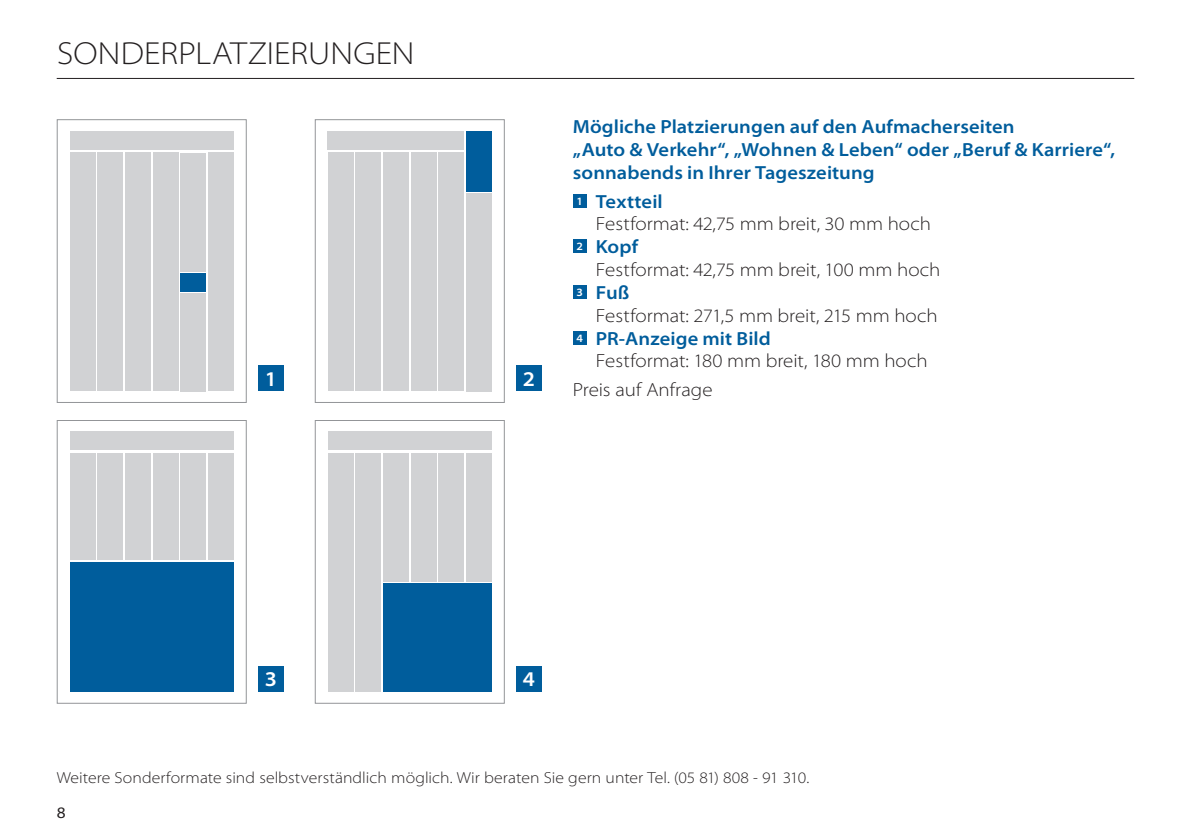
<style>
.page{position:relative;width:1191px;height:840px;background:#fff}
.page>*{position:absolute;margin:0;border:0;box-sizing:border-box;transform-origin:0 0}
.t1{font:300 semi-expanded 32px "Myriad Pro";letter-spacing:.005em;color:#231f20}
.t2{font:600 semi-expanded 21px "Myriad Pro";color:#fff}
.t3{font:600 semi-expanded 19px/22.8px "Myriad Pro";letter-spacing:.005em;color:#005d9c}
.t4{font:300 semi-expanded 19px "Myriad Pro";letter-spacing:-.005em;color:#231f20}
.t5{font:300 semi-expanded 16px "Myriad Pro";letter-spacing:.005em;color:#231f20}
.t6{font:semi-expanded 16px "Myriad Pro";color:#231f20}
</style>
<div class="page">
<hr style="left:57px;top:78px;width:1077px;height:1px;background:#231f20">
<div style="left:573px;top:194px;width:13px;height:13px;background:#005d9c"></div>
<div style="left:573px;top:239px;width:13px;height:14px;background:#005d9c"></div>
<div style="left:573px;top:285px;width:13px;height:14px;background:#005d9c"></div>
<div style="left:573px;top:331px;width:13px;height:13px;background:#005d9c"></div>
<div style="left:57px;top:119px;width:190px;height:284px;border:1px solid #939598"></div>
<div style="left:180px;top:153px;width:26px;height:118px;background:#d1d2d4"></div>
<div style="left:180px;top:293px;width:26px;height:98px;background:#d1d2d4"></div>
<div style="left:208px;top:153px;width:26px;height:238px;background:#d1d2d4"></div>
<div style="left:70px;top:153px;width:26px;height:238px;background:#d1d2d4"></div>
<div style="left:125px;top:153px;width:26px;height:238px;background:#d1d2d4"></div>
<div style="left:97px;top:153px;width:26px;height:238px;background:#d1d2d4"></div>
<div style="left:153px;top:153px;width:25px;height:238px;background:#d1d2d4"></div>
<div style="left:70px;top:131px;width:164px;height:18px;background:#d1d2d4"></div>
<div style="left:180px;top:273px;width:26px;height:18px;background:#005d9c"></div>
<div style="left:258px;top:365px;width:26px;height:26px;background:#005d9c"></div>
<div style="left:57px;top:420px;width:190px;height:283px;border:1px solid #939598"></div>
<div style="left:180px;top:453px;width:26px;height:107px;background:#d1d2d4"></div>
<div style="left:208px;top:453px;width:26px;height:107px;background:#d1d2d4"></div>
<div style="left:70px;top:453px;width:26px;height:107px;background:#d1d2d4"></div>
<div style="left:125px;top:453px;width:26px;height:107px;background:#d1d2d4"></div>
<div style="left:97px;top:453px;width:26px;height:107px;background:#d1d2d4"></div>
<div style="left:153px;top:453px;width:25px;height:107px;background:#d1d2d4"></div>
<div style="left:70px;top:431px;width:164px;height:18px;background:#d1d2d4"></div>
<div style="left:70px;top:562px;width:164px;height:129px;background:#005d9c"></div>
<div style="left:258px;top:666px;width:26px;height:25px;background:#005d9c"></div>
<div style="left:315px;top:420px;width:190px;height:283px;border:1px solid #939598"></div>
<div style="left:438px;top:453px;width:26px;height:128px;background:#d1d2d4"></div>
<div style="left:466px;top:453px;width:26px;height:128px;background:#d1d2d4"></div>
<div style="left:328px;top:453px;width:26px;height:238px;background:#d1d2d4"></div>
<div style="left:383px;top:453px;width:26px;height:128px;background:#d1d2d4"></div>
<div style="left:355px;top:453px;width:26px;height:238px;background:#d1d2d4"></div>
<div style="left:411px;top:453px;width:25px;height:128px;background:#d1d2d4"></div>
<div style="left:328px;top:431px;width:164px;height:18px;background:#d1d2d4"></div>
<div style="left:383px;top:583px;width:109px;height:108px;background:#005d9c"></div>
<div style="left:516px;top:666px;width:25px;height:25px;background:#005d9c"></div>
<div style="left:315px;top:119px;width:190px;height:284px;border:1px solid #939598"></div>
<div style="left:438px;top:153px;width:26px;height:238px;background:#d1d2d4"></div>
<div style="left:466px;top:193px;width:26px;height:198px;background:#d1d2d4"></div>
<div style="left:328px;top:153px;width:26px;height:238px;background:#d1d2d4"></div>
<div style="left:383px;top:153px;width:26px;height:238px;background:#d1d2d4"></div>
<div style="left:355px;top:153px;width:26px;height:238px;background:#d1d2d4"></div>
<div style="left:411px;top:153px;width:25px;height:238px;background:#d1d2d4"></div>
<div style="left:328px;top:131px;width:136px;height:18px;background:#d1d2d4"></div>
<div style="left:466px;top:131px;width:26px;height:60px;background:#005d9c"></div>
<div style="left:516px;top:365px;width:25px;height:26px;background:#005d9c"></div>
<h1 class="t1" style="left:57px;top:35px;width:359px">SONDERPLATZIERUNGEN</h1>
<p class="t2" style="left:265px;top:366px;width:14px">1</p>
<p class="t2" style="left:523px;top:366px;width:14px">2</p>
<p class="t3" style="left:573px;top:116px;width:544px">Mögliche Platzierungen auf den Aufmacherseiten<br>„Auto &amp; Verkehr“, „Wohnen &amp; Leben“ oder „Beruf &amp; Karriere“, sonnabends in Ihrer Tageszeitung</p>
<p class="t3" style="left:576px;top:190px;width:88px"><sup>1</sup> Textteil</p>
<p class="t4" style="left:596px;top:213px;width:336px">Festformat: 42,75 mm breit, 30 mm hoch</p>
<p class="t3" style="left:576px;top:235px;width:63px"><sup>2</sup> Kopf</p>
<p class="t4" style="left:596px;top:259px;width:346px">Festformat: 42,75 mm breit, 100 mm hoch</p>
<p class="t3" style="left:576px;top:281px;width:55px"><sup>3</sup> Fuß</p>
<p class="t4" style="left:596px;top:304px;width:343px">Festformat: 271,5 mm breit, 215 mm hoch</p>
<p class="t3" style="left:576px;top:327px;width:196px"><sup>4</sup> PR-Anzeige mit Bild</p>
<p class="t4" style="left:596px;top:350px;width:333px">Festformat: 180 mm breit, 180 mm hoch</p>
<p class="t4" style="left:573px;top:379px;width:141px">Preis auf Anfrage</p>
<p class="t2" style="left:265px;top:667px;width:14px">3</p>
<p class="t2" style="left:523px;top:667px;width:14px">4</p>
<p class="t5" style="left:57px;top:768px;width:754px">Weitere Sonderformate sind selbstverständlich möglich. Wir beraten Sie gern unter Tel. (05 81) 808 - 91 310.</p>
<p class="t6" style="left:57px;top:802px;width:10px">8</p>
</div>
